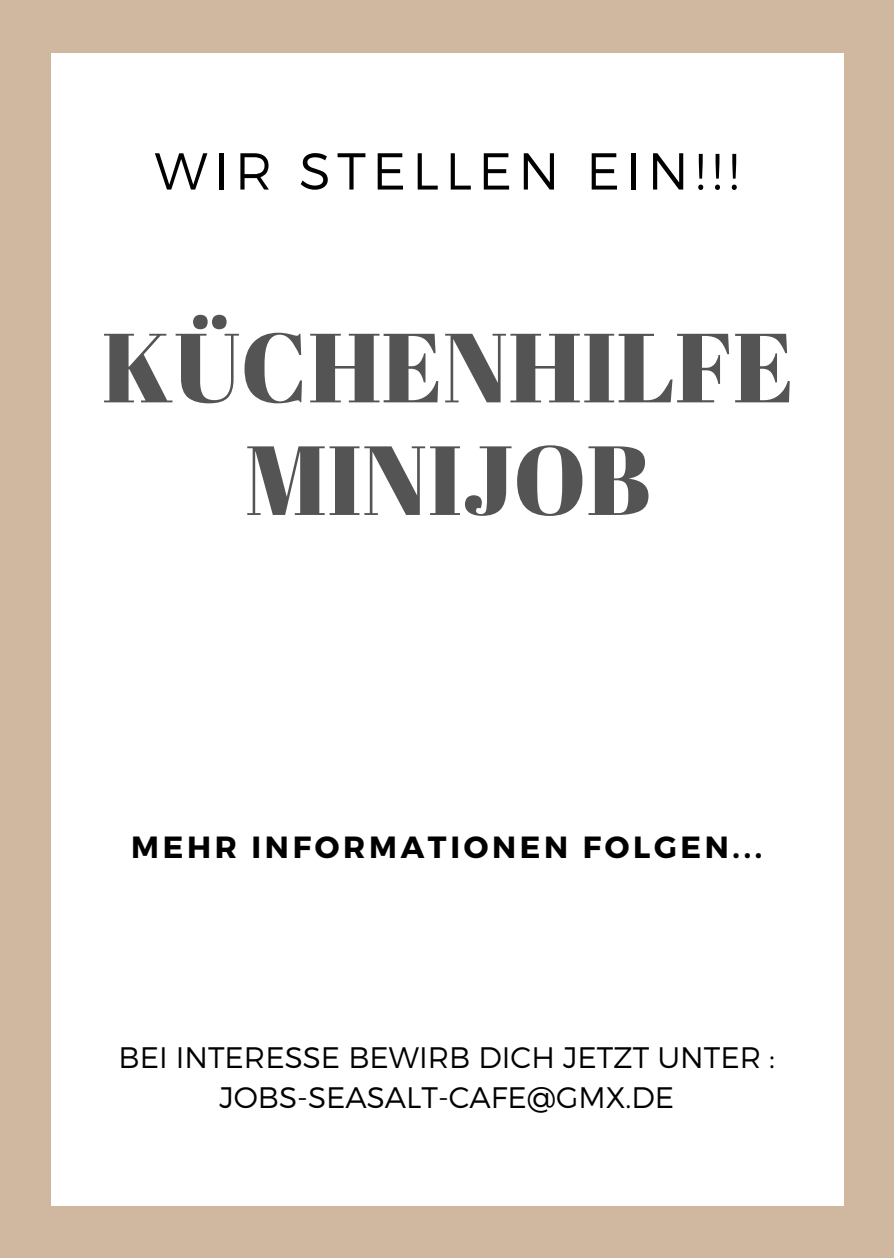
<style>
.page{position:relative;width:894px;height:1258px;background:#fff}
.page>*{position:absolute;margin:0;border:0;box-sizing:border-box;transform-origin:0 0}
.t1{font:98.1px/112.5px "Abril Fatface";color:#545454;text-align:center}
.t2{font:300 51.9px "Montserrat";letter-spacing:.12em;color:#000}
.t3{font:700 30.6px "Montserrat";letter-spacing:.12em;color:#000}
.t4{font:300 29.7px/39.6px "Montserrat";color:#000;text-align:center}
</style>
<div class="page">
<div style="left:0;top:0;width:893px;height:1258px;background:#cfb89f"></div>
<div style="left:51px;top:54px;width:792px;height:1152px;background:#fff"></div>
<h3 class="t2" style="left:154px;top:137px;width:586px">WIR STELLEN EIN!!!</h3>
<h2 class="t1" style="left:102px;top:308px;width:694px">KÜCHENHILFE<br>MINIJOB</h2>
<p class="t3" style="left:131px;top:827px;width:632px">MEHR INFORMATIONEN FOLGEN...</p>
<h1 class="t4" style="left:118px;top:1036px;width:658px">BEI INTERESSE BEWIRB DICH JETZT UNTER :<br>JOBS-SEASALT-CAFE@GMX.DE</h1>
</div>
